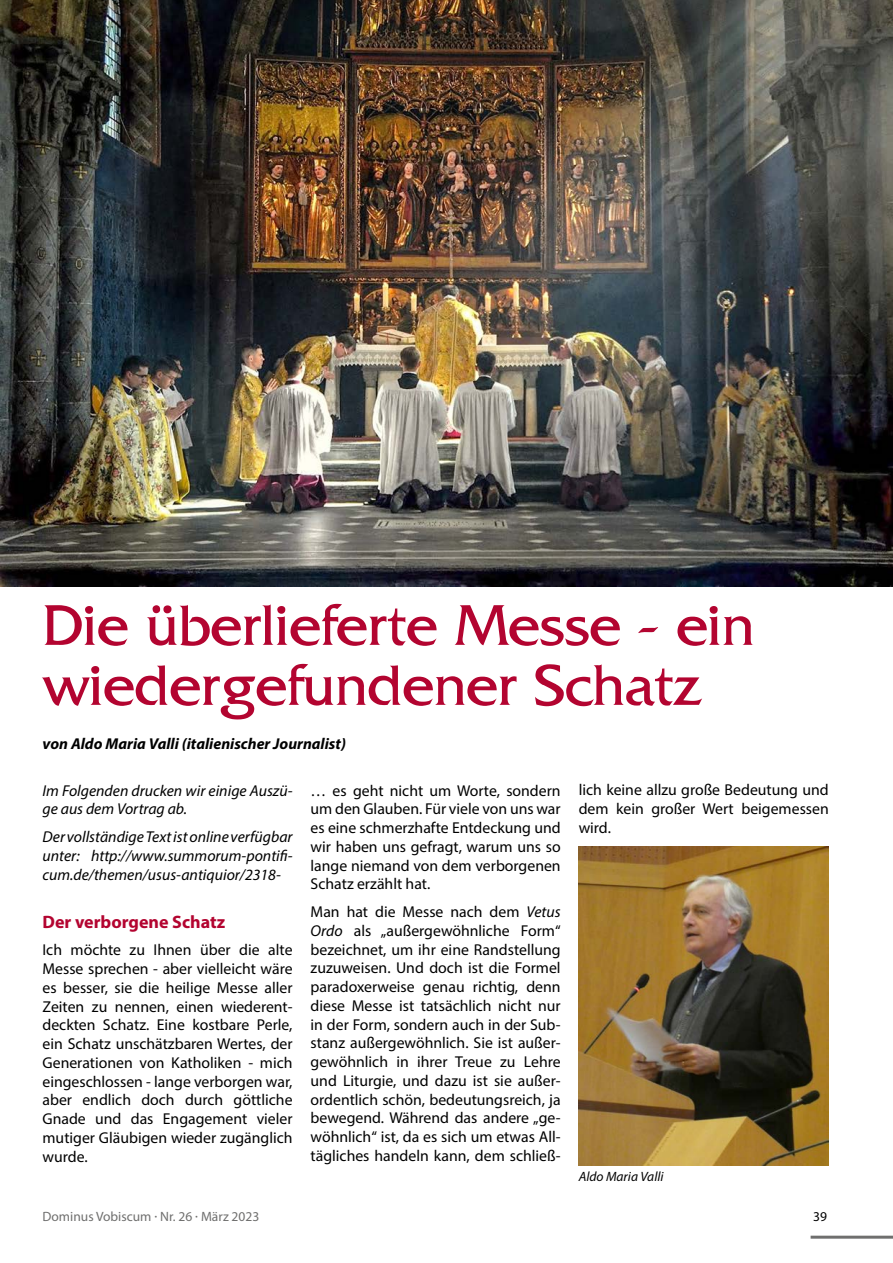
<style>
.page{position:relative;width:893px;height:1263px;background:#fff}
.page>*{position:absolute;margin:0;border:0;box-sizing:border-box;transform-origin:0 0}
.t1{font:60px/60px "Fritz Quadrata";color:#b30430}
.t2{font:700 18px "Myriad Pro";color:#b30430}
.t3{font:15.75px/18.8px "Myriad Pro";color:#000;text-align:justify}
.t4{font:italic 15.75px/18.8px "Myriad Pro";color:#000}
.t5{font:italic 700 15.75px "Myriad Pro";color:#000}
.t6{font:13.5px "Myriad Pro";color:#6f6f6e}
.t7{font:italic 13.5px "Myriad Pro";color:#000}
.t8{font:13.5px "Myriad Pro";color:#000}
.s1{font-style:italic}
</style>
<div class="page">
<hr style="left:811px;top:1236px;width:82px;height:3px;background:#6f6f6e">
<img style="left:0;top:0;width:893px;height:587px">
<img style="left:579px;top:846px;width:250px;height:320px">
<h1 class="t1" style="left:43px;top:596px;width:713px">Die überlieferte Messe - ein wiedergefundener Schatz</h1>
<p class="t5" style="left:43px;top:733px;width:305px">von Aldo Maria Valli (italienischer Journalist)</p>
<p class="t4" style="left:43px;top:781px;width:252px">Im Folgenden drucken wir einige Auszü&shy;ge aus dem Vortrag ab.</p>
<p class="t4" style="left:43px;top:827px;width:252px;text-align:justify">Der vollständige Text ist online verfügbar unter: http://www.summorum-pontifi&shy;cum.de/themen/usus-antiquior/2318-</p>
<p class="t2" style="left:43px;top:910px;width:184px">Der verborgene Schatz</p>
<p class="t3" style="left:43px;top:940px;width:252px">Ich möchte zu Ihnen über die alte Messe sprechen - aber vielleicht wäre es besser, sie die heilige Messe aller Zeiten zu nennen, einen wiederent&shy;deckten Schatz. Eine kostbare Perle, ein Schatz unschätzbaren Wertes, der Generationen von Katholiken - mich eingeschlossen - lange verborgen war, aber endlich doch durch göttliche Gnade und das Engagement vieler mutiger Gläubigen wieder zugänglich wurde.</p>
<p class="t3" style="left:311px;top:781px;width:252px">… es geht nicht um Worte, sondern um den Glauben. Für viele von uns war es eine schmerzhafte Entdeckung und wir haben uns gefragt, warum uns so lange niemand von dem verborgenen Schatz erzählt hat.</p>
<p class="t3" style="left:311px;top:902px;width:252px">Man hat die Messe nach dem <span class="s1">Vetus Ordo</span> als „außergewöhnliche Form“ bezeichnet, um ihr eine Randstellung zuzuweisen. Und doch ist die Formel paradoxerweise genau richtig, denn diese Messe ist tatsächlich nicht nur in der Form, sondern auch in der Sub&shy;stanz außergewöhnlich. Sie ist außer&shy;gewöhnlich in ihrer Treue zu Lehre und Liturgie, und dazu ist sie außer&shy;ordentlich schön, bedeutungsreich, ja bewegend. Während das andere „ge&shy;wöhnlich“ ist, da es sich um etwas All&shy;tägliches handeln kann, dem schließ-</p>
<p class="t3" style="left:579px;top:780px;width:252px">lich keine allzu große Bedeutung und dem kein großer Wert beigemessen wird.</p>
<p class="t7" style="left:579px;top:1168px;width:86px">Aldo Maria Valli</p>
<p class="t6" style="left:43px;top:1208px;width:218px">Dominus Vobiscum · Nr. 26 · März 2023</p>
<p class="t8" style="left:813px;top:1208px;width:15px">39</p>
</div>
